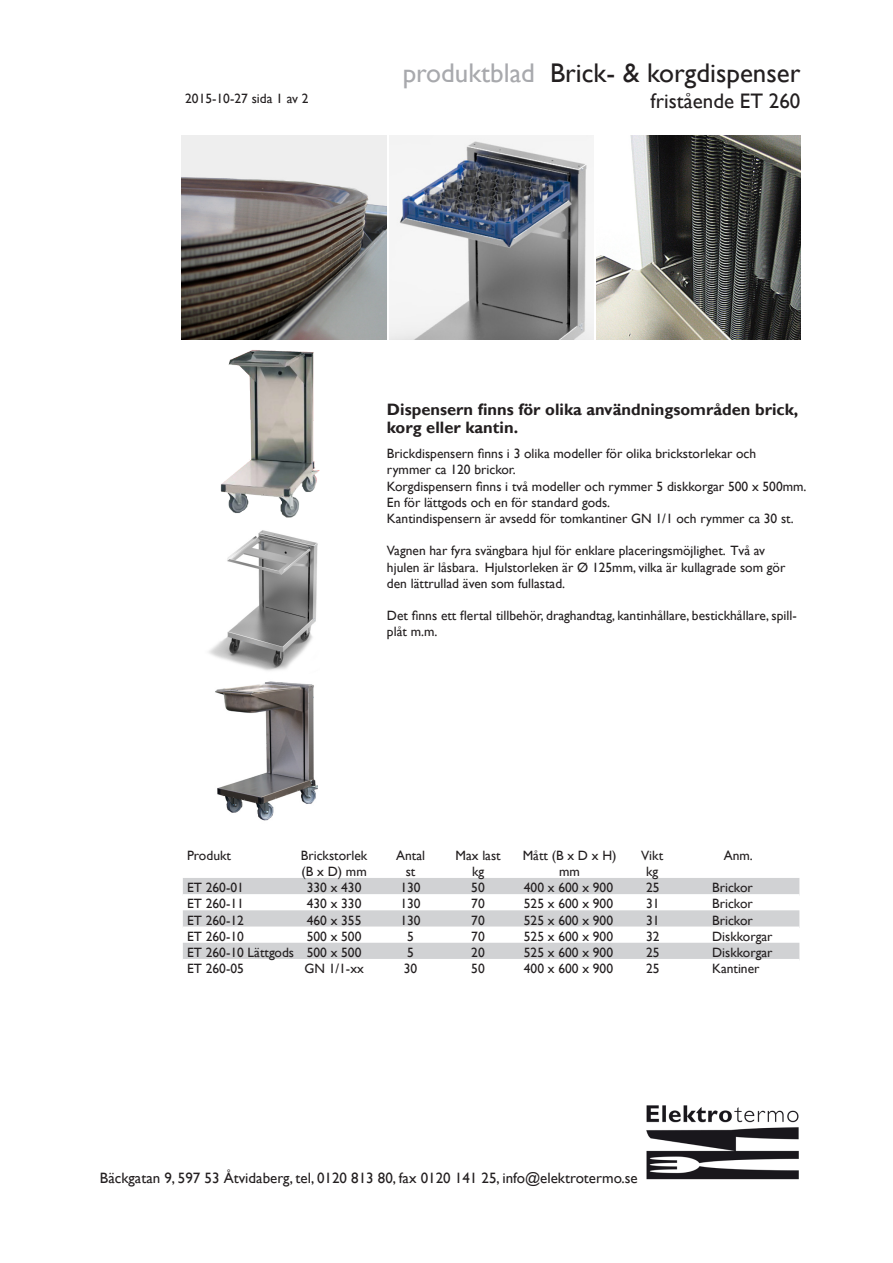
<style>
.page{position:relative;width:893px;height:1263px;background:#fff}
.page>*{position:absolute;margin:0;border:0;box-sizing:border-box;transform-origin:0 0}
.t1{font:27px "Gill Sans";color:#231f20}
.t2{font:21px "Gill Sans";color:#231f20}
.Rubrik_2{font:700 16.5px/18px "Gill Sans";color:#231f20}
.t3{font:15px "Gill Sans";color:#231f20}
.Brödtext_1{font:13.5px/16.2px "Gill Sans";color:#231f20}
.Lista_fakta_grå_rad{font:13.5px "Gill Sans";color:#231f20}
.Lista_fakta_vit_rad{font:13.5px "Gill Sans";color:#231f20}
.Lista_fakta_rubrikra{font:13.5px "Gill Sans";color:#231f20}
.s1{color:#a8a9ad}
</style>
<div class="page">
<img style="left:596px;top:136px;width:205px;height:204px">
<img style="left:389px;top:136px;width:204px;height:204px">
<img style="left:182px;top:136px;width:204px;height:204px">
<div style="left:183px;top:878px;width:616px;height:18px;background:#d1d2d4"></div>
<div style="left:183px;top:894px;width:616px;height:18px;background:#fff"></div>
<div style="left:183px;top:910px;width:616px;height:18px;background:#d1d2d4"></div>
<div style="left:183px;top:926px;width:616px;height:18px;background:#fff"></div>
<div style="left:183px;top:943px;width:616px;height:17px;background:#d1d2d4"></div>
<div style="left:183px;top:959px;width:616px;height:18px;background:#fff"></div>
<img style="left:209px;top:530px;width:109px;height:141px">
<img style="left:220px;top:350px;width:100px;height:168px">
<img style="left:646px;top:1105px;width:153px;height:74px">
<img style="left:215px;top:681px;width:103px;height:140px">
<p class="Brödtext_1" style="left:185px;top:90px;width:125px">2015-10-27 sida 1 av 2</p>
<p class="t1" style="left:403px;top:58px;width:399px"><span class="s1">produktblad</span> Brick- &amp; korgdispenser</p>
<p class="t2" style="left:651px;top:88px;width:151px">fristående ET 260</p>
<p class="Rubrik_2" style="left:387px;top:401px;width:413px">Dispensern finns för olika användningsområden brick, korg eller kantin.</p>
<p class="Brödtext_1" style="left:387px;top:446px;width:371px">Brickdispensern finns i 3 olika modeller för olika brickstorlekar och rymmer ca 120 brickor.</p>
<p class="Brödtext_1" style="left:387px;top:478px;width:421px">Korgdispensern finns i två modeller och rymmer 5 diskkorgar 500 x 500mm.</p>
<p class="Brödtext_1" style="left:387px;top:494px;width:225px">En för lättgods och en för standard gods.</p>
<p class="Brödtext_1" style="left:387px;top:510px;width:408px">Kantindispensern är avsedd för tomkantiner GN 1/1 och rymmer ca 30 st.</p>
<p class="Brödtext_1" style="left:387px;top:543px;width:400px">Vagnen har fyra svängbara hjul för enklare placeringsmöjlighet. Två av hjulen är låsbara. Hjulstorleken är Ø 125mm, vilka är kullagrade som gör den lättrullad även som fullastad.</p>
<p class="Brödtext_1" style="left:387px;top:608px;width:411px">Det finns ett flertal tillbehör, draghandtag, kantinhållare, bestickhållare, spill&shy;plåt m.m.</p>
<p class="Lista_fakta_rubrikra" style="left:187px;top:847px;width:45px">Produkt</p>
<p class="Lista_fakta_rubrikra" style="left:301px;top:847px;width:68px">Brickstorlek</p>
<p class="Lista_fakta_rubrikra" style="left:396px;top:847px;width:30px">Antal</p>
<p class="Lista_fakta_rubrikra" style="left:455px;top:847px;width:47px">Max last</p>
<p class="Lista_fakta_rubrikra" style="left:523px;top:847px;width:95px">Mått (B x D x H)</p>
<p class="Lista_fakta_rubrikra" style="left:641px;top:847px;width:24px">Vikt</p>
<p class="Lista_fakta_rubrikra" style="left:724px;top:847px;width:31px">Anm.</p>
<p class="Lista_fakta_rubrikra" style="left:301px;top:864px;width:67px">(B x D) mm</p>
<p class="Lista_fakta_rubrikra" style="left:406px;top:864px;width:11px">st</p>
<p class="Lista_fakta_rubrikra" style="left:472px;top:864px;width:14px">kg</p>
<p class="Lista_fakta_rubrikra" style="left:559px;top:864px;width:22px">mm</p>
<p class="Lista_fakta_rubrikra" style="left:646px;top:864px;width:14px">kg</p>
<p class="Lista_fakta_grå_rad" style="left:187px;top:880px;width:58px">ET 260-01</p>
<p class="Lista_fakta_grå_rad" style="left:307px;top:880px;width:56px">330 x 430</p>
<p class="Lista_fakta_grå_rad" style="left:400px;top:880px;width:22px">130</p>
<p class="Lista_fakta_grå_rad" style="left:471px;top:880px;width:15px">50</p>
<p class="Lista_fakta_grå_rad" style="left:524px;top:880px;width:91px">400 x 600 x 900</p>
<p class="Lista_fakta_grå_rad" style="left:646px;top:880px;width:15px">25</p>
<p class="Lista_fakta_grå_rad" style="left:712px;top:880px;width:42px">Brickor</p>
<p class="Lista_fakta_vit_rad" style="left:187px;top:896px;width:58px">ET 260-11</p>
<p class="Lista_fakta_vit_rad" style="left:307px;top:896px;width:56px">430 x 330</p>
<p class="Lista_fakta_vit_rad" style="left:400px;top:896px;width:22px">130</p>
<p class="Lista_fakta_vit_rad" style="left:471px;top:896px;width:15px">70</p>
<p class="Lista_fakta_vit_rad" style="left:524px;top:896px;width:91px">525 x 600 x 900</p>
<p class="Lista_fakta_vit_rad" style="left:646px;top:896px;width:15px">31</p>
<p class="Lista_fakta_vit_rad" style="left:712px;top:896px;width:42px">Brickor</p>
<p class="Lista_fakta_grå_rad" style="left:187px;top:912px;width:58px">ET 260-12</p>
<p class="Lista_fakta_grå_rad" style="left:307px;top:912px;width:56px">460 x 355</p>
<p class="Lista_fakta_grå_rad" style="left:400px;top:912px;width:22px">130</p>
<p class="Lista_fakta_grå_rad" style="left:471px;top:912px;width:15px">70</p>
<p class="Lista_fakta_grå_rad" style="left:524px;top:912px;width:91px">525 x 600 x 900</p>
<p class="Lista_fakta_grå_rad" style="left:646px;top:912px;width:15px">31</p>
<p class="Lista_fakta_grå_rad" style="left:712px;top:912px;width:42px">Brickor</p>
<p class="Lista_fakta_vit_rad" style="left:187px;top:928px;width:58px">ET 260-10</p>
<p class="Lista_fakta_vit_rad" style="left:307px;top:928px;width:56px">500 x 500</p>
<p class="Lista_fakta_vit_rad" style="left:407px;top:928px;width:8px">5</p>
<p class="Lista_fakta_vit_rad" style="left:471px;top:928px;width:15px">70</p>
<p class="Lista_fakta_vit_rad" style="left:524px;top:928px;width:91px">525 x 600 x 900</p>
<p class="Lista_fakta_vit_rad" style="left:646px;top:928px;width:15px">32</p>
<p class="Lista_fakta_vit_rad" style="left:712px;top:928px;width:62px">Diskkorgar</p>
<p class="Lista_fakta_grå_rad" style="left:187px;top:945px;width:176px">ET 260-10 Lättgods 500 x 500</p>
<p class="Lista_fakta_grå_rad" style="left:407px;top:945px;width:8px">5</p>
<p class="Lista_fakta_grå_rad" style="left:471px;top:945px;width:15px">20</p>
<p class="Lista_fakta_grå_rad" style="left:524px;top:945px;width:91px">525 x 600 x 900</p>
<p class="Lista_fakta_grå_rad" style="left:646px;top:945px;width:15px">25</p>
<p class="Lista_fakta_grå_rad" style="left:712px;top:945px;width:62px">Diskkorgar</p>
<p class="Lista_fakta_vit_rad" style="left:187px;top:961px;width:58px">ET 260-05</p>
<p class="Lista_fakta_vit_rad" style="left:304px;top:961px;width:61px">GN 1/1-xx</p>
<p class="Lista_fakta_vit_rad" style="left:404px;top:961px;width:15px">30</p>
<p class="Lista_fakta_vit_rad" style="left:471px;top:961px;width:15px">50</p>
<p class="Lista_fakta_vit_rad" style="left:524px;top:961px;width:91px">400 x 600 x 900</p>
<p class="Lista_fakta_vit_rad" style="left:646px;top:961px;width:15px">25</p>
<p class="Lista_fakta_vit_rad" style="left:712px;top:961px;width:49px">Kantiner</p>
<p class="t3" style="left:100px;top:1169px;width:539px">Bäckgatan 9, 597 53 Åtvidaberg, tel, 0120 813 80, fax 0120 141 25, info@elektrotermo.se</p>
</div>
